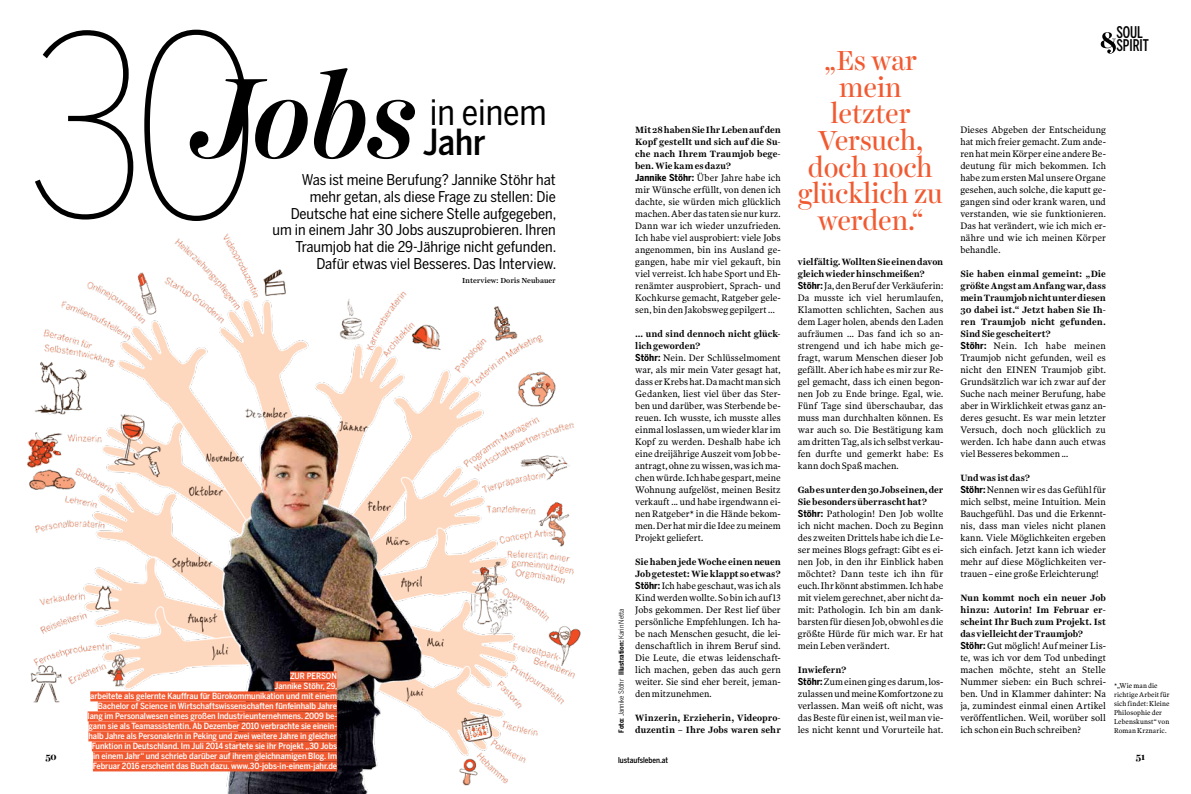
<style>
.page{position:relative;width:1191px;height:794px;background:#fff}
.page>*{position:absolute;margin:0;border:0;box-sizing:border-box;transform-origin:0 0}
.t1{font:100 249.1px "Benton Sans Cond";color:#000}
.t2{font:italic 500 115.2px "Harriet Display";color:#000}
.t3{font:35.7px "Benton Sans Cond";color:#000}
.t4{font:500 35.7px "Benton Sans Cond";color:#000}
.t5{font:27.9px/26.6px "Harriet Display";color:#f15a31;text-align:center}
.t6{font:500 16px/12.9px "Benton Sans Comp";color:#000;scale:.9 1}
.t7{font:14.8px/16.6px "Benton Sans Cond";color:#000;text-align:right}
.t8{font:700 10px "Harriet Display";color:#000;scale:.95 1}
.t9{font:9.5px/12px "Poynter OS Text";color:#000;text-align:justify;scale:.95 1}
.t10{font:700 9.2px/12px "Harriet Text";color:#000}
.t11{font:500 8.5px/10px "Benton Sans Cond";letter-spacing:-.005em;color:#fff;text-align:right}
.t12{font:500 8px "Benton Sans Cond";color:#000;scale:.95 1}
.t13{font:500 7.4px "Harriet Text";letter-spacing:-.005em;color:#000}
.t14{font:7px/9px "Poynter OS Text";letter-spacing:.015em;color:#000;scale:.95 1}
.t15{font:condensed 7px "Benton Sans";letter-spacing:-.005em;color:#000}
.s1{font-family:"Benton Sans";font-weight:700;font-stretch:condensed}
.s2{font-weight:700}
</style>
<div class="page">
<img style="left:27px;top:233px;width:554px;height:553px">
<img style="left:223px;top:417px;width:200px;height:377px">
<div style="left:290px;top:671px;width:47px;height:10px;background:#f15a31"></div>
<div style="left:274px;top:681px;width:63px;height:10px;background:#f15a31"></div>
<div style="left:90px;top:691px;width:247px;height:10px;background:#f15a31"></div>
<div style="left:98px;top:701px;width:239px;height:10px;background:#f15a31"></div>
<div style="left:88px;top:711px;width:249px;height:10px;background:#f15a31"></div>
<div style="left:89px;top:721px;width:248px;height:10px;background:#f15a31"></div>
<div style="left:88px;top:731px;width:249px;height:10px;background:#f15a31"></div>
<div style="left:92px;top:741px;width:245px;height:10px;background:#f15a31"></div>
<div style="left:93px;top:751px;width:244px;height:10px;background:#f15a31"></div>
<div style="left:93px;top:761px;width:244px;height:10px;background:#f15a31"></div>
<svg style="left:1100px;top:32px;width:15px;height:22px"></svg>
<h3 class="t6" style="left:1116px;top:26px;width:38px">SOUL<br>SPIRIT</h3>
<h1 class="t1" style="left:30px;top:-16px;width:232px">30</h1>
<h3 class="t5" style="left:798px;top:47px;width:146px">„Es war mein letzter<br>Versuch, doch noch glücklich zu werden.“</h3>
<h2 class="t2" style="left:193px;top:37px;width:225px">Jobs</h2>
<h3 class="t3" style="left:430px;top:91px;width:118px">in einem</h3>
<h3 class="t4" style="left:423px;top:121px;width:64px">Jahr</h3>
<p class="t10" style="left:635px;top:123px;width:147px;text-align:justify">Mit 28 haben Sie Ihr Leben auf den Kopf gestellt und sich auf die Su&shy;che nach Ihrem Traumjob bege&shy;ben. Wie kam es dazu?</p>
<p class="t9" style="left:635px;top:171px;width:155px"><span class="s1">Jannike Stöhr:</span> Über Jahre habe ich mir Wünsche erfüllt, von denen ich dachte, sie würden mich glücklich machen. Aber das taten sie nur kurz.<br>Dann war ich wieder unzufrieden.<br>Ich habe viel ausprobiert: viele Jobs angenommen, bin ins Ausland ge&shy;gangen, habe mir viel gekauft, bin viel verreist. Ich habe Sport und Eh&shy;renämter ausprobiert, Sprach- und Kochkurse gemacht, Ratgeber gele&shy;sen, bin den Jakobsweg gepilgert ...</p>
<p class="t10" style="left:635px;top:327px;width:147px">… und sind dennoch nicht glück&shy;lich geworden?</p>
<p class="t9" style="left:635px;top:351px;width:155px"><span class="s1">Stöhr:</span> Nein. Der Schlüsselmoment war, als mir mein Vater gesagt hat, dass er Krebs hat. Da macht man sich Gedanken, liest viel über das Ster&shy;ben und darüber, was Sterbende be&shy;reuen. Ich wusste, ich musste alles einmal loslassen, um wieder klar im Kopf zu werden. Deshalb habe ich eine dreijährige Auszeit vom Job be&shy;antragt, ohne zu wissen, was ich ma&shy;chen würde. Ich habe gespart, meine Wohnung aufgelöst, meinen Besitz verkauft ... und habe irgendwann ei&shy;nen Ratgeber* in die Hände bekom&shy;men. Der hat mir die Idee zu meinem Projekt geliefert.</p>
<p class="t10" style="left:635px;top:555px;width:147px">Sie haben jede Woche einen neuen<br>Job getestet: Wie klappt so etwas?</p>
<p class="t9" style="left:635px;top:579px;width:155px"><span class="s1">Stöhr:</span> Ich habe geschaut, was ich als Kind werden wollte. So bin ich auf 13<br>Jobs gekommen. Der Rest lief über persönliche Empfehlungen. Ich ha&shy;be nach Menschen gesucht, die lei&shy;denschaftlich in ihrem Beruf sind.<br>Die Leute, die etwas leidenschaft&shy;lich machen, geben das auch gern weiter. Sie sind eher bereit, jeman&shy;den mitzunehmen.</p>
<p class="t10" style="left:635px;top:711px;width:147px">Winzerin, Erzieherin, Videopro&shy;duzentin – Ihre Jobs waren sehr</p>
<p class="t9" style="left:960px;top:123px;width:155px">Dieses Abgeben der Entscheidung hat mich freier gemacht. Zum ande&shy;ren hat mein Körper eine andere Be&shy;deutung für mich bekommen. Ich habe zum ersten Mal unsere Organe gesehen, auch solche, die kaputt ge&shy;gangen sind oder krank waren, und verstanden, wie sie funktionieren.<br>Das hat verändert, wie ich mich er&shy;nähre und wie ich meinen Körper behandle.</p>
<p class="t10" style="left:960px;top:267px;width:147px;text-align:justify">Sie haben einmal gemeint: „Die größte Angst am Anfang war, dass mein Traumjob nicht unter diesen 30 dabei ist.“ Jetzt haben Sie Ih&shy;ren Traumjob nicht gefunden.<br>Sind Sie gescheitert?</p>
<p class="t9" style="left:960px;top:339px;width:155px"><span class="s1">Stöhr:</span> Nein. Ich habe meinen Traumjob nicht gefunden, weil es nicht den EINEN Traumjob gibt.<br>Grundsätzlich war ich zwar auf der Suche nach meiner Berufung, habe aber in Wirklichkeit etwas ganz an&shy;deres gesucht. Es war mein letzter Versuch, doch noch glücklich zu werden. Ich habe dann auch etwas viel Besseres bekommen ...</p>
<p class="t10" style="left:960px;top:471px;width:71px">Und was ist das?</p>
<p class="t9" style="left:960px;top:483px;width:155px"><span class="s1">Stöhr:</span> Nennen wir es das Gefühl für mich selbst, meine Intuition. Mein Bauchgefühl. Das und die Erkennt&shy;nis, dass man vieles nicht planen kann. Viele Möglichkeiten ergeben sich einfach. Jetzt kann ich wieder mehr auf diese Möglichkeiten ver&shy;trauen – eine große Erleichterung!</p>
<p class="t10" style="left:960px;top:591px;width:147px;text-align:justify">Nun kommt noch ein neuer Job hinzu: Autorin! Im Februar er&shy;scheint Ihr Buch zum Projekt. Ist das vielleicht der Traumjob?</p>
<p class="t9" style="left:960px;top:639px;width:155px"><span class="s1">Stöhr:</span> Gut möglich! Auf meiner Lis&shy;te, was ich vor dem Tod unbedingt machen möchte, steht an Stelle Nummer sieben: ein Buch schrei&shy;ben. Und in Klammer dahinter: Na ja, zumindest einmal einen Artikel veröffentlichen. Weil, worüber soll ich schon ein Buch schreiben?</p>
<p class="t7" style="left:273px;top:172px;width:285px">Was ist meine Berufung? Jannike Stöhr hat mehr getan, als diese Frage zu stellen: Die Deutsche hat eine sichere Stelle aufgegeben, um in einem Jahr 30 Jobs auszuprobieren. Ihren Traumjob hat die 29-Jährige nicht gefunden.<br>Dafür etwas viel Besseres. Das Interview.</p>
<p class="t13" style="left:462px;top:275px;width:95px">Interview: Doris Neubauer</p>
<p class="t10" style="left:797px;top:255px;width:147px">vielfältig. Wollten Sie einen davon gleich wieder hinschmeißen?</p>
<p class="t9" style="left:797px;top:279px;width:155px"><span class="s1">Stöhr:</span> Ja, den Beruf der Verkäuferin:<br>Da musste ich viel herumlaufen, Klamotten schlichten, Sachen aus dem Lager holen, abends den Laden aufräumen ... Das fand ich so an&shy;strengend und ich habe mich ge&shy;fragt, warum Menschen dieser Job gefällt. Aber ich habe es mir zur Re&shy;gel gemacht, dass ich einen begon&shy;nen Job zu Ende bringe. Egal, wie.<br>Fünf Tage sind überschaubar, das muss man durchhalten können. Es war auch so. Die Bestätigung kam am dritten Tag, als ich selbst verkau&shy;fen durfte und gemerkt habe: Es kann doch Spaß machen.</p>
<p class="t10" style="left:797px;top:483px;width:147px">Gab es unter den 30 Jobs einen, der<br>Sie besonders überrascht hat?</p>
<p class="t9" style="left:797px;top:507px;width:155px"><span class="s1">Stöhr:</span> Pathologin! Den Job wollte ich nicht machen. Doch zu Beginn des zweiten Drittels habe ich die Le&shy;ser meines Blogs gefragt: Gibt es ei&shy;nen Job, in den ihr Einblick haben möchtet? Dann teste ich ihn für euch. Ihr könnt abstimmen. Ich habe mit vielem gerechnet, aber nicht da&shy;mit: Pathologin. Ich bin am dank&shy;barsten für diesen Job, obwohl es die größte Hürde für mich war. Er hat mein Leben verändert.</p>
<p class="t10" style="left:797px;top:663px;width:50px">Inwiefern?</p>
<p class="t9" style="left:797px;top:675px;width:155px"><span class="s1">Stöhr:</span> Zum einen ging es darum, los&shy;zulassen und meine Komfortzone zu verlassen. Man weiß oft nicht, was das Beste für einen ist, weil man vie&shy;les nicht kennt und Vorurteile hat.</p>
<p class="t15" style="left:617px;top:732px;width:126px;rotate:-90deg"><span class="s2">Foto:</span> Jannike Stöhr <span class="s2">Illustration:</span> Karin Netta</p>
<p class="t11" style="left:88px;top:671px;width:251px">ZUR PERSON<br>Jannike Stöhr, 29,<br>arbeitete als gelernte Kauffrau für Bürokommunikation und mit einem Bachelor of Science in Wirtschaftswissenschaften fünfeinhalb Jahre lang im Personalwesen eines großen Industrieunternehmens. 2009 be&shy;gann sie als Teamassistentin. Ab Dezember 2010 verbrachte sie einein&shy;halb Jahre als Personalerin in Peking und zwei weitere Jahre in gleicher Funktion in Deutschland. Im Juli 2014 startete sie ihr Projekt „30 Jobs in einem Jahr“ und schrieb darüber auf ihrem gleichnamigen Blog. Im Februar 2016 erscheint das Buch dazu. www.30-jobs-in-einem-jahr.de</p>
<p class="t14" style="left:1114px;top:680px;width:60px">*„Wie man die richtige Arbeit für sich findet: Kleine<br>Philosophie der<br>Lebenskunst“ von</p>
<p class="t14" style="left:1114px;top:725px;width:57px">Roman Krznaric.</p>
<p class="t8" style="left:45px;top:749px;width:13px">50</p>
<p class="t8" style="left:1135px;top:749px;width:12px">51</p>
<p class="t12" style="left:618px;top:755px;width:54px">lustaufsleben.at</p>
</div>
